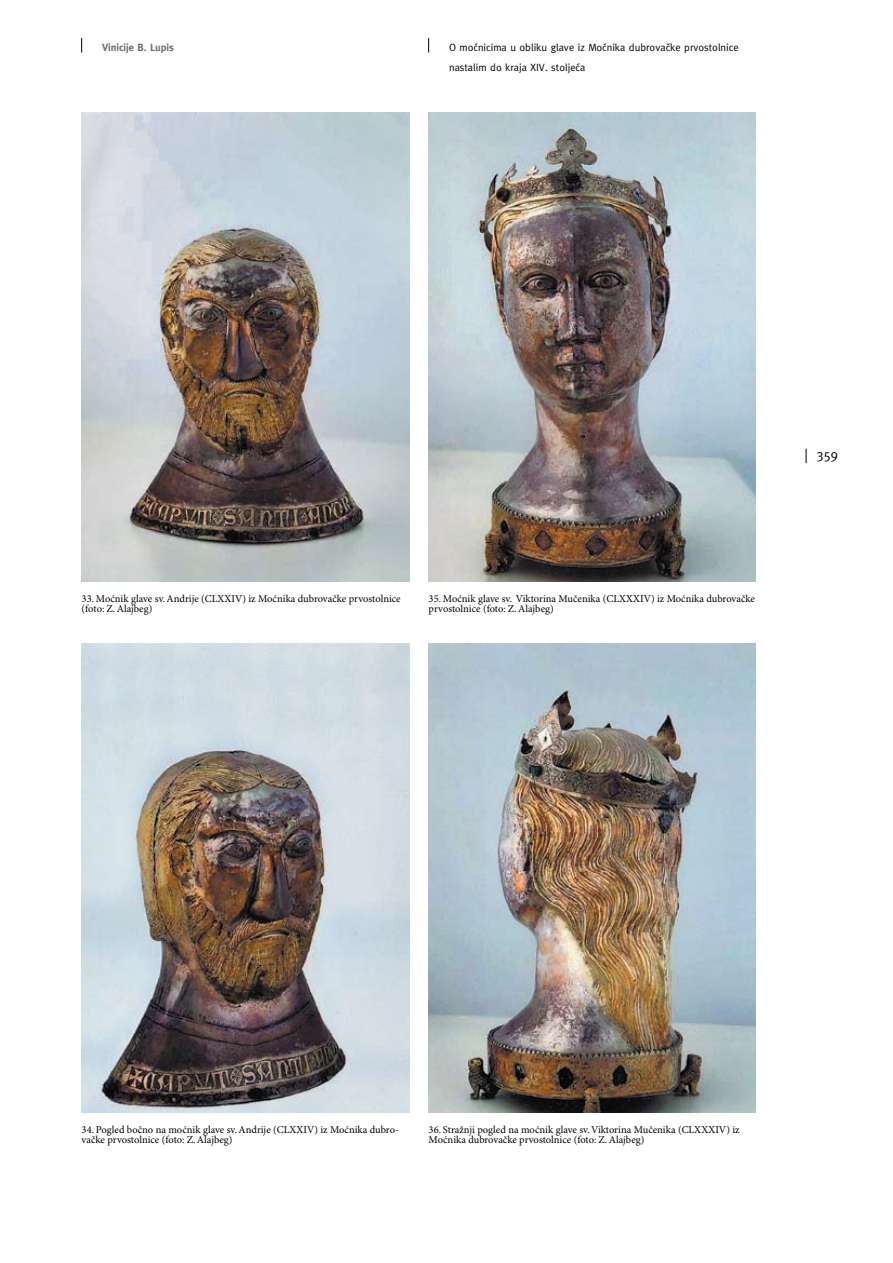
<style>
.page{position:relative;width:893px;height:1263px;background:#fff}
.page>*{position:absolute;margin:0;border:0;box-sizing:border-box;transform-origin:0 0}
.t1{font:13.5px "Meta Normal";color:#000}
.t2{font:10.5px/10.2px "Minion Pro";color:#000}
.t3{font:10.5px/20.4px "Meta Normal";color:#000}
.t4{font:700 10.5px "Meta";color:#6d6f71}
</style>
<div class="page">
<svg style="left:428px;top:38px;width:1px;height:15px"></svg>
<svg style="left:81px;top:38px;width:1px;height:15px"></svg>
<svg style="left:806px;top:449px;width:1px;height:14px"></svg>
<img style="left:82px;top:112px;width:328px;height:470px">
<img style="left:429px;top:112px;width:326px;height:470px">
<img style="left:82px;top:643px;width:328px;height:469px">
<img style="left:429px;top:643px;width:326px;height:469px">
<p class="t4" style="left:102px;top:41px;width:74px">Vinicije B. Lupis</p>
<p class="t3" style="left:449px;top:37px;width:291px">O moćnicima u obliku glave iz Moćnika dubrovačke prvostolnice nastalim do kraja XIV. stoljeća</p>
<p class="t2" style="left:82px;top:594px;width:321px">33. Moćnik glave sv. Andrije (CLXXIV) iz Moćnika dubrovačke prvostolnice (foto: Z. Alajbeg)</p>
<p class="t2" style="left:429px;top:594px;width:328px">35. Moćnik glave sv. Viktorina Mučenika (CLXXXIV) iz Moćnika dubrovačke prvostolnice (foto: Z. Alajbeg)</p>
<p class="t1" style="left:816px;top:447px;width:23px">359</p>
<p class="t2" style="left:82px;top:1125px;width:319px">34. Pogled bočno na moćnik glave sv. Andrije (CLXXIV) iz Moćnika dubro&shy;vačke prvostolnice (foto: Z. Alajbeg)</p>
<p class="t2" style="left:429px;top:1125px;width:312px">36. Stražnji pogled na moćnik glave sv. Viktorina Mučenika (CLXXXIV) iz<br>Moćnika dubrovačke prvostolnice (foto: Z. Alajbeg)</p>
</div>
